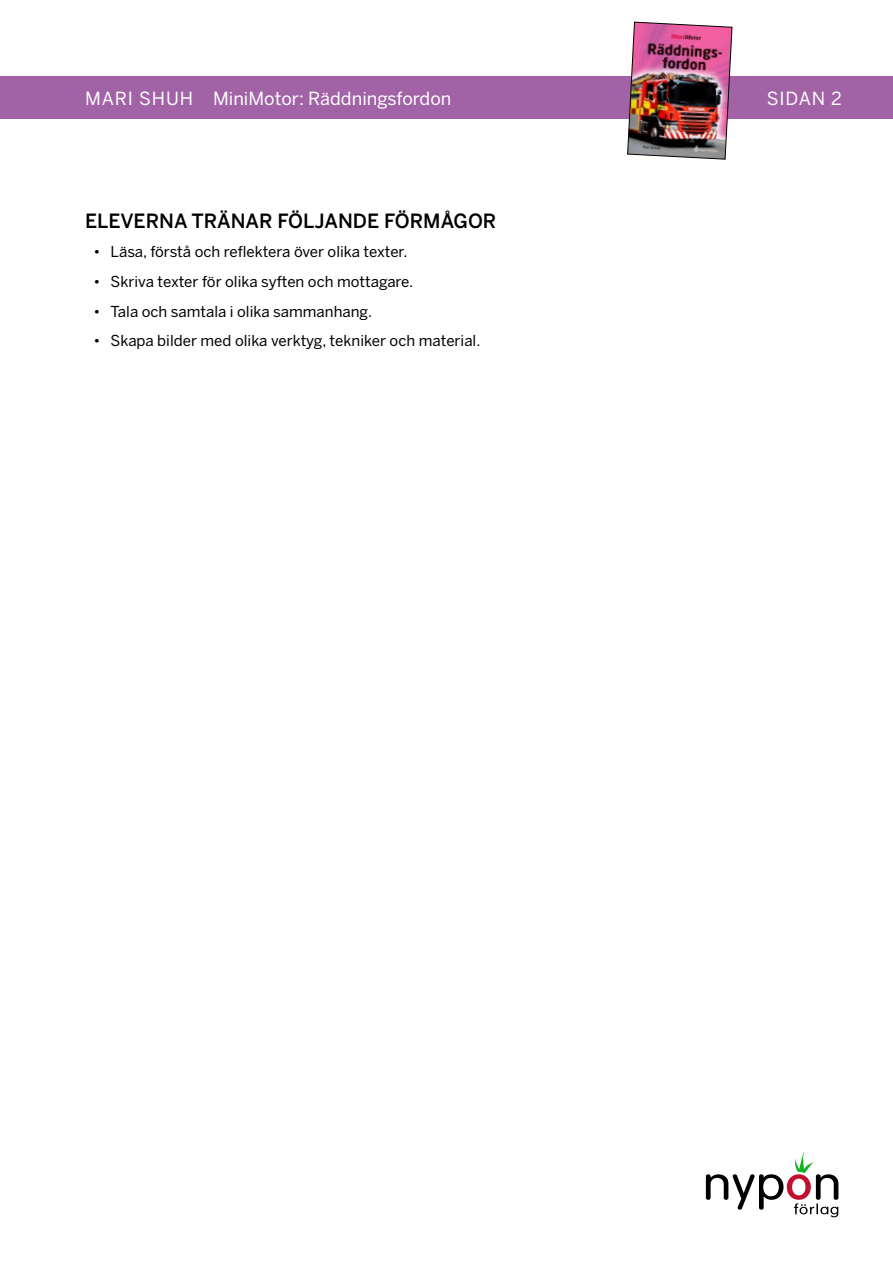
<style>
.page{position:relative;width:893px;height:1263px;background:#fff}
.page>*{position:absolute;margin:0;border:0;box-sizing:border-box;transform-origin:0 0}
.t1{font:500 19.5px "Benton Sans";color:#000}
.t2{font:18px "Benton Sans";color:#fff}
.t3{font:15px "Benton Sans";color:#000}
</style>
<div class="page">
<svg style="left:706px;top:1152px;width:132px;height:65px"></svg>
<div style="left:0;top:77px;width:893px;height:42px;background:#a163a6"></div>
<img style="left:627px;top:21px;width:106px;height:139px">
<p class="t2" style="left:85px;top:87px;width:368px">MARI SHUH MiniMotor: Räddningsfordon</p>
<p class="t2" style="left:767px;top:87px;width:77px">SIDAN 2</p>
<h1 class="t1" style="left:85px;top:209px;width:413px">ELEVERNA TRÄNAR FÖLJANDE FÖRMÅGOR</h1>
<p class="t3" style="left:94px;top:243px;width:315px">• Läsa, förstå och reflektera över olika texter.</p>
<p class="t3" style="left:94px;top:272px;width:321px">• Skriva texter för olika syften och mottagare.</p>
<p class="t3" style="left:94px;top:302px;width:280px">• Tala och samtala i olika sammanhang.</p>
<p class="t3" style="left:94px;top:331px;width:388px">• Skapa bilder med olika verktyg, tekniker och material.</p>
</div>
